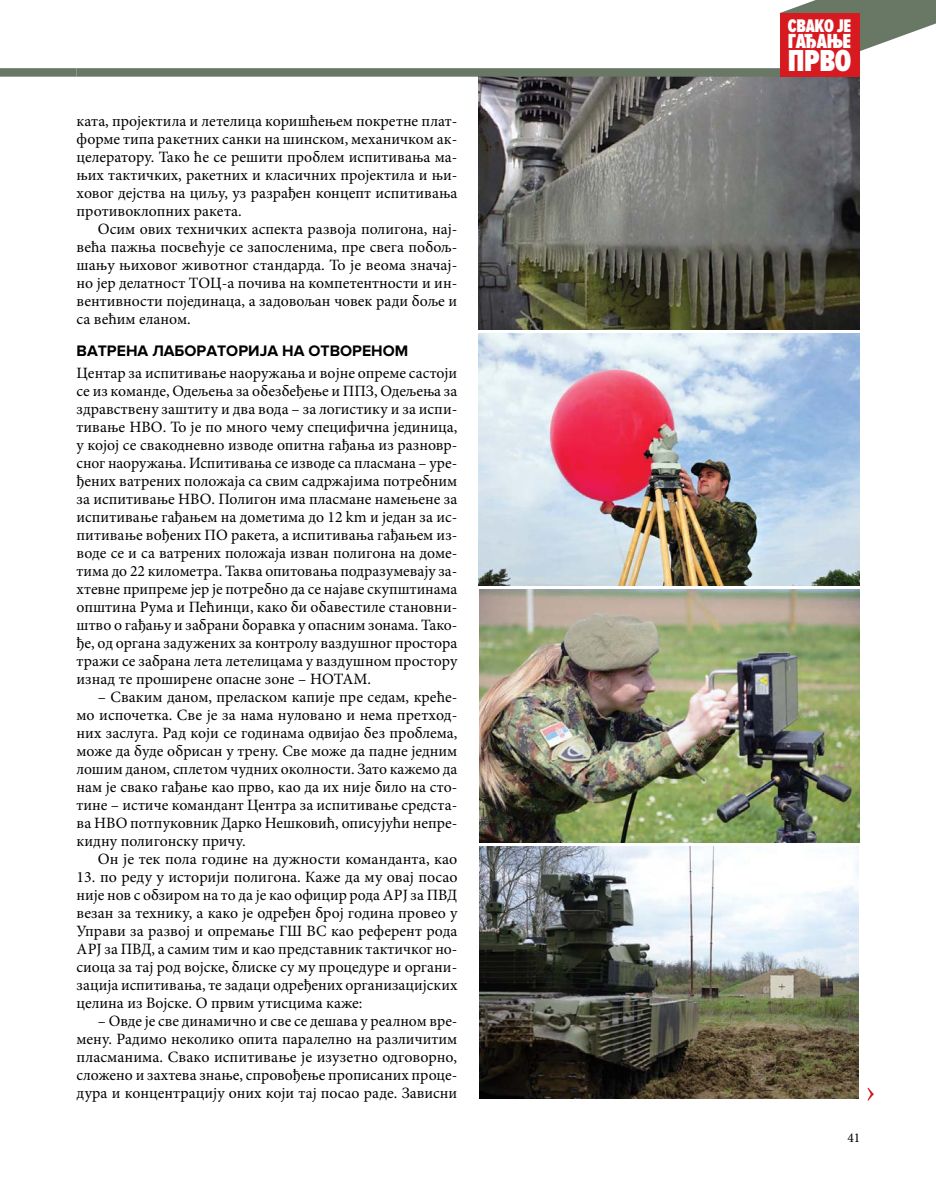
<style>
.page{position:relative;width:936px;height:1191px;background:#fff}
.page>*{position:absolute;margin:0;border:0;box-sizing:border-box;transform-origin:0 0}
.t1{font:900 31.5px "Proxima Nova Ex Cn";color:#fff}
.t2{font:900 21.15px "Proxima Nova Ex Cn";letter-spacing:-.01em;color:#fff}
.t3{font:900 18.9px "Proxima Nova Ex Cn";letter-spacing:-.01em;color:#fff}
.t4{font:15.75px/18px "Minion Pro";color:#000;text-align:justify}
.t5{font:700 15.75px "Proxima Nova";color:#000}
.t6{font:13.5px "Minion Pro";color:#000}
</style>
<div class="page">
<svg style="left:867px;top:1087px;width:6px;height:13px"></svg>
<img style="left:478px;top:77px;width:381px;height:252px">
<img style="left:479px;top:590px;width:380px;height:252px">
<img style="left:478px;top:333px;width:381px;height:252px">
<img style="left:479px;top:846px;width:379px;height:252px">
<div style="left:77px;top:68px;width:782px;height:9px;background:#687865"></div>
<div style="left:0;top:68px;width:77px;height:9px;background:#687865"></div>
<svg style="left:780px;top:0;width:155px;height:72px"></svg>
<div style="left:779px;top:13px;width:80px;height:64px;background:#d71920"></div>
<p class="t4" style="left:77px;top:112px;width:382px">ката, пројектила и летелица коришћењем покретне плат&shy;форме типа ракетних санки на шинском, механичком ак&shy;целератору. Тако ће се решити проблем испитивања ма&shy;њих тактичких, ракетних и класичних пројектила и њи&shy;ховог дејства на циљу, уз разрађен концепт испитивања противоклопних ракета.</p>
<p class="t4" style="left:77px;top:220px;width:382px;text-indent:21px">Осим ових техничких аспекта развоја полигона, нај&shy;већа пажња посвећује се запосленима, пре свега побољ&shy;шању њиховог животног стандарда. То је веома значај&shy;но јер делатност ТОЦ-а почива на компетентности и ин&shy;вентивности појединаца, а задовољан човек ради боље и са већим еланом.</p>
<p class="t5" style="left:77px;top:341px;width:333px">ВАТРЕНА ЛАБОРАТОРИЈА НА ОТВОРЕНОМ</p>
<p class="t4" style="left:77px;top:364px;width:382px">Центар за испитивање наоружања и војне опреме састоји се из команде, Одељења за обезбеђење и ППЗ, Одељења за здравствену заштиту и два вода – за логистику и за испи&shy;тивање НВО. То је по много чему специфична јединица, у којој се свакодневно изводе опитна гађања из разновр&shy;сног наоружања. Испитивања се изводе са пласмана – уре&shy;ђених ватрених положаја са свим садржајима потребним за испитивање НВО. Полигон има пласмане намењене за испитивање гађањем на дометима до 12 km и један за ис&shy;питивање вођених ПО ракета, а испитивања гађањем из&shy;воде се и са ватрених положаја изван полигона на доме&shy;тима до 22 километра. Таква опитовања подразумевају за&shy;хтевне припреме јер је потребно да се најаве скупштинама општина Рума и Пећинци, како би обавестиле становни&shy;штво о гађању и забрани боравка у опасним зонама. Тако&shy;ђе, од органа задужених за контролу ваздушног простора тражи се забрана лета летелицама у ваздушном простору изнад те проширене опасне зоне – НОТАМ.</p>
<p class="t4" style="left:77px;top:688px;width:382px;text-indent:21px">– Сваким даном, преласком капије пре седам, креће&shy;мо испочетка. Све је за нама нуловано и нема претход&shy;них заслуга. Рад који се годинама одвијао без проблема, може да буде обрисан у трену. Све може да падне једним лошим даном, сплетом чудних околности. Зато кажемо да нам је свако гађање као прво, као да их није било на сто&shy;тине – истиче командант Центра за испитивање средста&shy;ва НВО потпуковник Дарко Нешковић, описујући непре&shy;кидну полигонску причу.</p>
<p class="t4" style="left:98px;top:850px;width:361px">Он је тек пола године на дужности команданта, као</p>
<p class="t4" style="left:77px;top:868px;width:382px">13. по реду у историји полигона. Каже да му овај посао није нов с обзиром на то да је као официр рода АРЈ за ПВД везан за технику, а како је одређен број година провео у Управи за развој и опремање ГШ ВС као референт рода АРЈ за ПВД, а самим тим и као представник тактичког но&shy;сиоца за тај род војске, блиске су му процедуре и органи&shy;зација испитивања, те задаци одређених организацијских целина из Војске. О првим утисцима каже:</p>
<p class="t4" style="left:77px;top:1012px;width:382px;text-indent:21px">– Овде је све динамично и све се дешава у реалном вре&shy;мену. Радимо неколико опита паралелно на различитим пласманима. Свако испитивање је изузетно одговорно, сложено и захтева знање, спровођење прописаних проце&shy;дура и концентрацију оних који тај посао раде. Зависни</p>
<p class="t3" style="left:787px;top:15px;width:65px">СВАКО ЈЕ</p>
<h2 class="t2" style="left:787px;top:29px;width:65px">ГАЂАЊЕ</h2>
<h1 class="t1" style="left:787px;top:44px;width:65px">ПРВО</h1>
<p class="t6" style="left:847px;top:1128px;width:14px">41</p>
</div>
